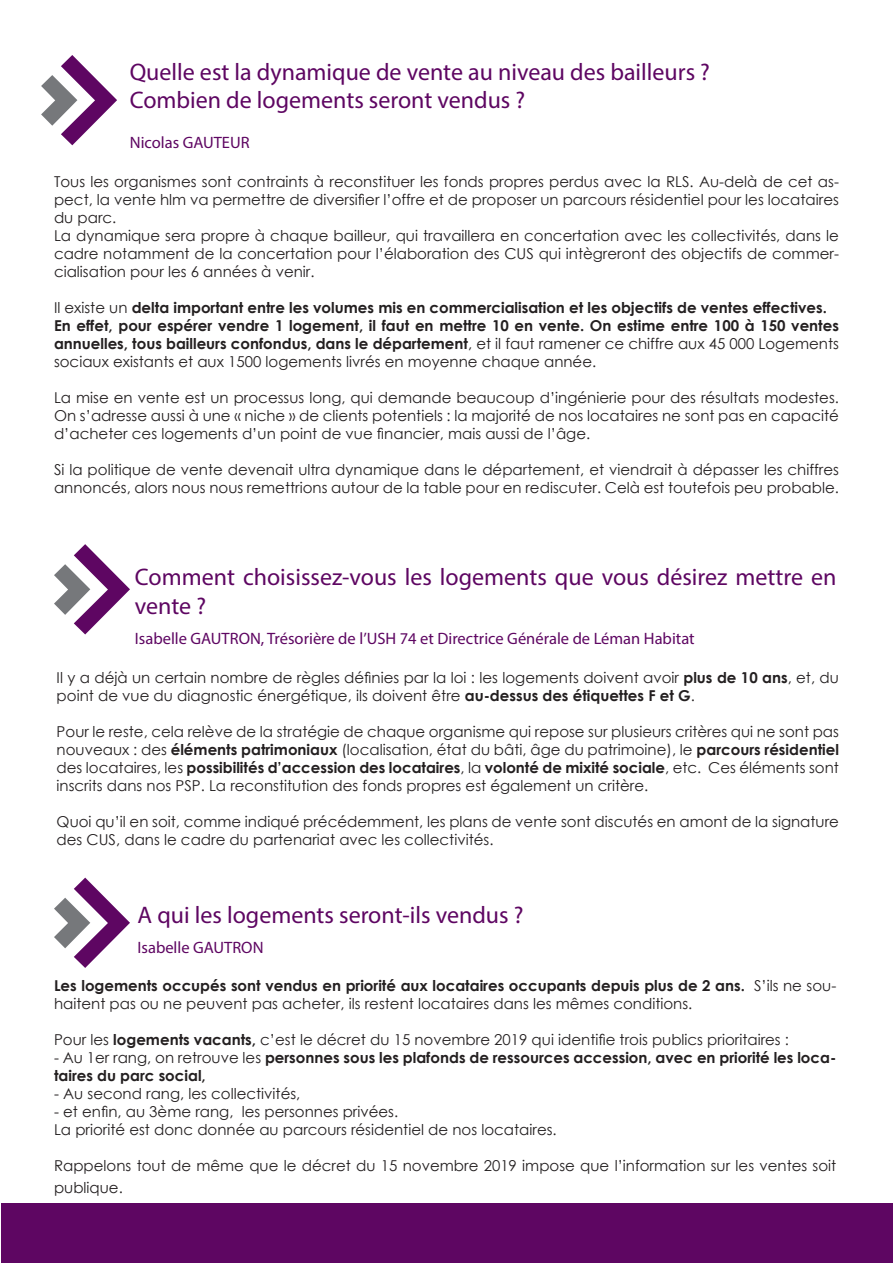
<style>
.page{position:relative;width:893px;height:1263px;background:#fff}
.page>*{position:absolute;margin:0;border:0;box-sizing:border-box;transform-origin:0 0}
.t1{font:24px/28.8px "Myriad Pro";color:#5e0662}
.t2{font:16.5px "Myriad Pro";color:#5e0662}
.t3{font:15px/18px "Century Gothic";color:#231f20}
.t4{font:700 15px/18px "Century Gothic";color:#231f20;text-align:justify}
.s1{font-weight:400}
.s2{font-weight:700}
</style>
<div class="page">
<div style="left:1px;top:1203px;width:892px;height:60px;background:#5e0662"></div>
<svg style="left:41px;top:55px;width:76px;height:90px"></svg>
<svg style="left:54px;top:544px;width:76px;height:90px"></svg>
<svg style="left:54px;top:878px;width:76px;height:90px"></svg>
<p class="t1" style="left:130px;top:57px;width:582px">Quelle est la dynamique de vente au niveau des bailleurs ?</p>
<p class="t1" style="left:130px;top:86px;width:397px">Combien de logements seront vendus ?</p>
<p class="t2" style="left:130px;top:132px;width:121px">Nicolas GAUTEUR</p>
<p class="t3" style="left:54px;top:172px;width:786px;text-align:justify">Tous les organismes sont contraints à reconstituer les fonds propres perdus avec la RLS. Au-delà de cet as&shy;pect, la vente hlm va permettre de diversifier l’offre et de proposer un parcours résidentiel pour les locataires du parc.</p>
<p class="t3" style="left:54px;top:226px;width:786px;text-align:justify">La dynamique sera propre à chaque bailleur, qui travaillera en concertation avec les collectivités, dans le cadre notamment de la concertation pour l’élaboration des CUS qui intègreront des objectifs de commer&shy;cialisation pour les 6 années à venir.</p>
<p class="t4" style="left:54px;top:298px;width:774px"><span class="s1">Il existe un</span> delta important entre les volumes mis en commercialisation et les objectifs de ventes effectives.</p>
<p class="t4" style="left:54px;top:316px;width:786px">En effet, pour espérer vendre 1 logement, il faut en mettre 10 en vente. On estime entre 100 à 150 ventes annuelles, tous bailleurs confondus, dans le département<span class="s1">, et il faut ramener ce chiffre aux 45 000 Logements sociaux existants et aux 1500 logements livrés en moyenne chaque année.</span></p>
<p class="t3" style="left:54px;top:388px;width:786px;text-align:justify">La mise en vente est un processus long, qui demande beaucoup d’ingénierie pour des résultats modestes.<br>On s’adresse aussi à une « niche » de clients potentiels : la majorité de nos locataires ne sont pas en capacité d’acheter ces logements d’un point de vue financier, mais aussi de l’âge.</p>
<p class="t3" style="left:54px;top:460px;width:786px">Si la politique de vente devenait ultra dynamique dans le département, et viendrait à dépasser les chiffres annoncés, alors nous nous remettrions autour de la table pour en rediscuter. Celà est toutefois peu probable.</p>
<p class="t1" style="left:135px;top:562px;width:703px">Comment choisissez-vous les logements que vous désirez mettre en vente ?</p>
<p class="t2" style="left:135px;top:629px;width:561px">Isabelle GAUTRON, Trésorière de l’USH 74 et Directrice Générale de Léman Habitat</p>
<p class="t3" style="left:57px;top:668px;width:784px">Il y a déjà un certain nombre de règles définies par la loi : les logements doivent avoir <span class="s2">plus de 10 ans</span>, et, du point de vue du diagnostic énergétique, ils doivent être <span class="s2">au-dessus des étiquettes F et G</span>.</p>
<p class="t3" style="left:57px;top:722px;width:784px;text-align:justify">Pour le reste, cela relève de la stratégie de chaque organisme qui repose sur plusieurs critères qui ne sont pas nouveaux : des <span class="s2">éléments patrimoniaux</span> (localisation, état du bâti, âge du patrimoine), le <span class="s2">parcours résidentiel </span>des locataires, les <span class="s2">possibilités d’accession des locataires</span>, la <span class="s2">volonté de mixité sociale</span>, etc. Ces éléments sont inscrits dans nos PSP. La reconstitution des fonds propres est également un critère.</p>
<p class="t3" style="left:57px;top:812px;width:784px">Quoi qu’il en soit, comme indiqué précédemment, les plans de vente sont discutés en amont de la signature des CUS, dans le cadre du partenariat avec les collectivités.</p>
<p class="t1" style="left:138px;top:900px;width:387px">A qui les logements seront-ils vendus ?</p>
<p class="t2" style="left:138px;top:937px;width:127px">Isabelle GAUTRON</p>
<p class="t3" style="left:54px;top:977px;width:784px"><span class="s2">Les logements occupés sont vendus en priorité aux locataires occupants depuis plus de 2 ans.</span> S’ils ne sou&shy;haitent pas ou ne peuvent pas acheter, ils restent locataires dans les mêmes conditions.</p>
<p class="t3" style="left:54px;top:1031px;width:737px">Pour les <span class="s2">logements vacants,</span> c’est le décret du 15 novembre 2019 qui identifie trois publics prioritaires :</p>
<p class="t4" style="left:54px;top:1048px;width:784px"><span class="s1">- Au 1er rang, on retrouve les</span> personnes sous les plafonds de ressources accession, avec en priorité les loca&shy;taires du parc social,</p>
<p class="t3" style="left:54px;top:1085px;width:248px">- Au second rang, les collectivités,</p>
<p class="t3" style="left:54px;top:1103px;width:346px">- et enfin, au 3ème rang, les personnes privées.</p>
<p class="t3" style="left:54px;top:1121px;width:504px">La priorité est donc donnée au parcours résidentiel de nos locataires.</p>
<p class="t3" style="left:54px;top:1155px;width:784px;line-height:21.6px">Rappelons tout de même que le décret du 15 novembre 2019 impose que l’information sur les ventes soit publique.</p>
</div>
